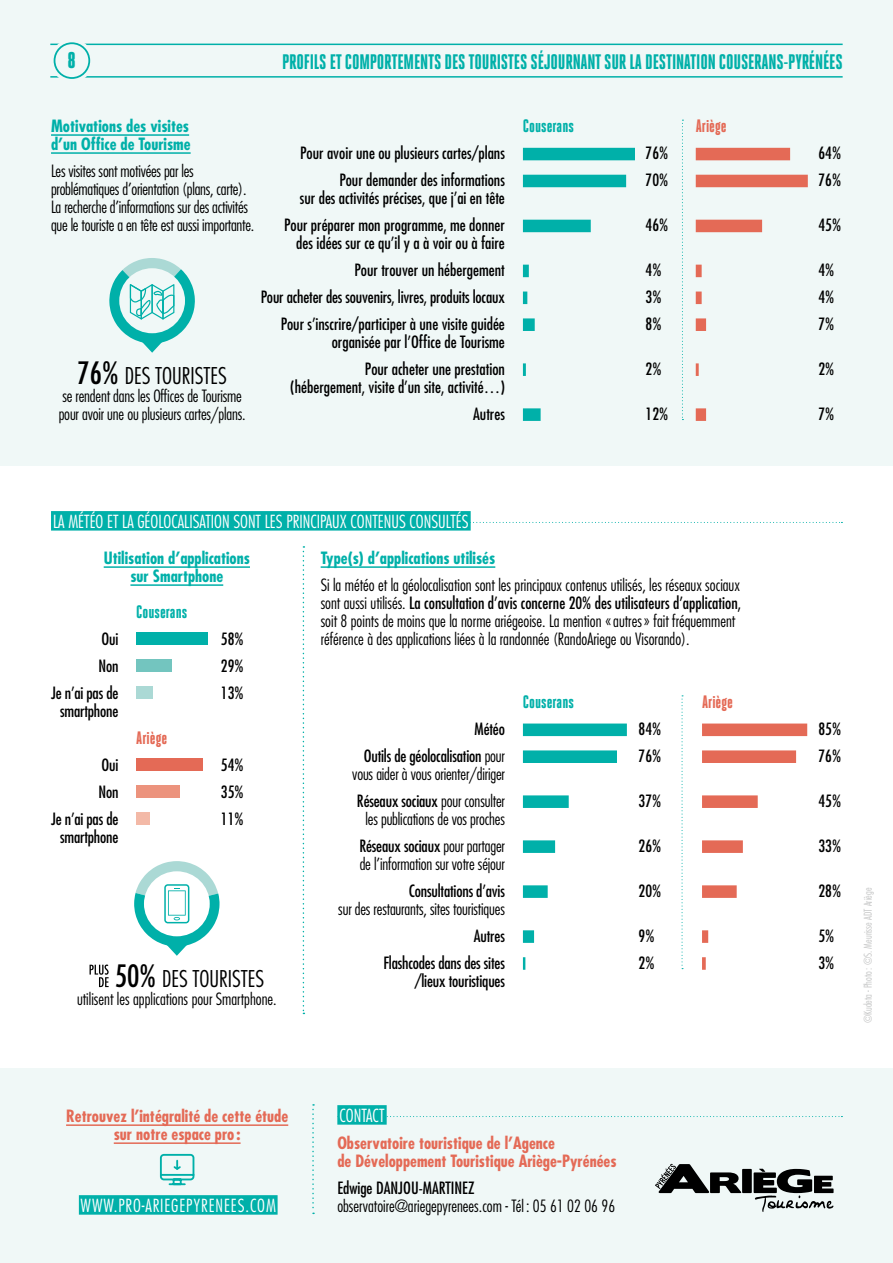
<style>
.page{position:relative;width:893px;height:1263px;background:#fff}
.page>*{position:absolute;margin:0;border:0;box-sizing:border-box;transform-origin:0 0}
.t1{font:165px "Chartwell Bars Vertical";color:#73c5bf}
.t2{font:900 22.8px "Heroic Condensed";color:#00b0a9}
.t3{font:300 condensed 22.5px "Futura Std";color:#000}
.t4{font:800 21px "Heroic Condensed";letter-spacing:-.01em;color:#00b0a9}
.t5{font:800 18px "Heroic Condensed";color:#00b0a9}
.t6{font:800 18px "Heroic Condensed";color:#e46a56}
.t7{font:300 condensed 17.55px "Futura Std";color:#fff}
.t8{font:300 condensed 17.55px "Futura Std";letter-spacing:.05em;color:#fff}
.t9{font:300 condensed 16.5px/18px "Futura Std";letter-spacing:-.01em;color:#000}
.t10{font:condensed 16.5px/27px "Futura Std";color:#000;text-align:right}
.t11{font:700 condensed 16.5px/18px "Futura Std";color:#e46a56}
.t12{font:700 condensed 16.5px/18px "Futura Std";color:#00b0a9}
.t13{font:300 condensed 10.5px "Futura Std";color:#c5c6c6}
.s1{font-weight:400;font-size:30px}
.s2{font-weight:400}
.s3{color:#00b0a9}
.s4{color:#abd9d5}
.s5{color:#e46a56}
.s6{color:#ec937d}
.s7{color:#f3b9a7}
.s8{font-weight:300}
</style>
<div class="page">
<div style="left:0;top:0;width:893px;height:465px;background:#f0f8f7"></div>
<hr style="left:51px;top:134px;width:138px;height:2px;background:#00b0a9">
<hr style="left:51px;top:152px;width:140px;height:2px;background:#00b0a9">
<svg style="left:523px;top:148px;width:112px;height:273px"></svg>
<svg style="left:696px;top:148px;width:112px;height:273px"></svg>
<svg style="left:473px;top:522px;width:369px;height:1px"></svg>
<div style="left:51px;top:511px;width:420px;height:20px;background:#00b0a9"></div>
<hr style="left:104px;top:566px;width:146px;height:2px;background:#00b0a9">
<hr style="left:130px;top:584px;width:93px;height:2px;background:#00b0a9">
<hr style="left:321px;top:566px;width:174px;height:2px;background:#00b0a9">
<svg style="left:90px;top:964px;width:19px;height:23px"></svg>
<svg style="left:523px;top:723px;width:104px;height:247px"></svg>
<svg style="left:702px;top:723px;width:105px;height:247px"></svg>
<svg style="left:303px;top:546px;width:1px;height:468px"></svg>
<svg style="left:134px;top:861px;width:86px;height:95px"></svg>
<svg style="left:109px;top:258px;width:86px;height:95px"></svg>
<svg style="left:682px;top:120px;width:1px;height:300px"></svg>
<svg style="left:681px;top:695px;width:2px;height:274px"></svg>
<div style="left:0;top:1068px;width:893px;height:195px;background:#f0f8f7"></div>
<svg style="left:387px;top:1116px;width:455px;height:1px"></svg>
<div style="left:337px;top:1105px;width:50px;height:20px;background:#00b0a9"></div>
<hr style="left:66px;top:1124px;width:222px;height:2px;background:#e46a56">
<hr style="left:114px;top:1142px;width:127px;height:2px;background:#e46a56">
<div style="left:79px;top:1195px;width:199px;height:20px;background:#00b0a9"></div>
<svg style="left:159px;top:1153px;width:36px;height:33px"></svg>
<svg style="left:312px;top:1104px;width:2px;height:110px"></svg>
<svg style="left:655px;top:1163px;width:178px;height:49px"></svg>
<hr style="left:50px;top:76px;width:793px;height:2px;background:#00b0a9">
<hr style="left:50px;top:44px;width:793px;height:1px;background:#00b0a9">
<svg style="left:50px;top:39px;width:43px;height:43px"></svg>
<div style="left:55px;top:43px;width:34px;height:35px;background:#f0f8f7;border-radius:50%"></div>
<div style="left:54px;top:42px;width:36px;height:37px;border:2px solid #00b0a9;border-radius:50%"></div>
<h2 class="t2" style="left:67px;top:48px;width:10px">8</h2>
<p class="t4" style="left:282px;top:50px;width:562px">PROFILS ET COMPORTEMENTS DES TOURISTES SÉJOURNANT SUR LA DESTINATION COUSERANS-PYRÉNÉES</p>
<p class="t12" style="left:51px;top:117px;width:141px">Motivations des visites d’un Office de Tourisme</p>
<p class="t9" style="left:51px;top:162px;width:205px">Les visites sont motivées par les problématiques d’orientation (plans, carte).<br>La recherche d’informations sur des activités que le touriste a en tête est aussi importante.</p>
<h3 class="t3" style="left:77px;top:362px;width:151px"><span class="s1">76%</span> DES TOURISTES</h3>
<p class="t9" style="left:59px;top:387px;width:188px">se rendent dans les Offices de Tourisme pour avoir une ou plusieurs cartes/plans.</p>
<p class="t10" style="left:300px;top:139px;width:206px">Pour avoir une ou plusieurs cartes/plans<br>Pour demander des informations</p>
<p class="t10" style="left:284px;top:184px;width:222px">sur des activités précises, que j’ai en tête<br>Pour préparer mon programme, me donner</p>
<p class="t10" style="left:261px;top:229px;width:246px">des idées sur ce qu’il y a à voir ou à faire<br>Pour trouver un hébergement<br>Pour acheter des souvenirs, livres, produits locaux Pour s’inscrire/participer à une visite guidée</p>
<p class="t10" style="left:332px;top:328px;width:175px">organisée par l’Office de Tourisme<br>Pour acheter une prestation</p>
<p class="t10" style="left:290px;top:373px;width:216px">(hébergement, visite d’un site, activité…)<br>Autres</p>
<p class="t5" style="left:523px;top:116px;width:53px">Couserans</p>
<p class="t10" style="left:646px;top:139px;width:24px;text-align:left">76%<br>70%</p>
<p class="t10" style="left:646px;top:211px;width:24px">46%</p>
<p class="t10" style="left:646px;top:256px;width:17px;text-align:justify">4% 3% 8%</p>
<p class="t10" style="left:646px;top:355px;width:17px">2%</p>
<p class="t10" style="left:646px;top:400px;width:24px">12%</p>
<p class="t6" style="left:696px;top:116px;width:32px">Ariège</p>
<p class="t10" style="left:818px;top:139px;width:24px;text-align:left">64%<br>76%</p>
<p class="t10" style="left:818px;top:211px;width:24px">45%</p>
<p class="t10" style="left:818px;top:256px;width:17px;text-align:justify">4% 4% 7%</p>
<p class="t10" style="left:818px;top:355px;width:17px">2%</p>
<p class="t10" style="left:818px;top:400px;width:17px">7%</p>
<p class="t7" style="left:53px;top:511px;width:417px">LA MÉTÉO ET LA GÉOLOCALISATION SONT LES PRINCIPAUX CONTENUS CONSULTÉS</p>
<p class="t12" style="left:104px;top:549px;width:148px;text-align:center">Utilisation d’applications sur Smartphone</p>
<p class="t12" style="left:321px;top:549px;width:176px">Type(s) d’applications utilisés</p>
<p class="t9" style="left:321px;top:576px;width:422px">Si la météo et la géolocalisation sont les principaux contenus utilisés, les réseaux sociaux sont aussi utilisés. <span class="s2">La consultation d’avis concerne 20% des utilisateurs d’application, </span>soit 8 points de moins que la norme ariégeoise. La mention «autres» fait fréquemment référence à des applications liées à la randonnée (RandoAriege ou Visorando).</p>
<p class="t5" style="left:136px;top:602px;width:53px">Couserans</p>
<h1 class="t1" style="left:294px;top:624px;width:211px;rotate:90deg"><span class="s3">58</span>+29<span class="s4">+13</span> <span class="s5">54+</span><span class="s6">35+</span><span class="s7">11</span></h1>
<p class="t10" style="left:221px;top:625px;width:24px;text-align:justify">58% 29% 13%</p>
<p class="t10" style="left:51px;top:625px;width:69px">Oui<br>Non<br>Je n’ai pas de</p>
<p class="t10" style="left:60px;top:697px;width:60px">smartphone</p>
<p class="t10" style="left:51px;top:751px;width:69px">Oui<br>Non<br>Je n’ai pas de</p>
<p class="t10" style="left:60px;top:823px;width:60px">smartphone</p>
<p class="t5" style="left:523px;top:692px;width:53px">Couserans</p>
<p class="t6" style="left:702px;top:692px;width:32px">Ariège</p>
<p class="t10" style="left:639px;top:715px;width:24px;text-align:left">84%<br>76%</p>
<p class="t10" style="left:639px;top:787px;width:24px">37%</p>
<p class="t10" style="left:639px;top:832px;width:24px">26%</p>
<p class="t10" style="left:639px;top:877px;width:24px">20%</p>
<p class="t10" style="left:639px;top:922px;width:17px;text-align:left">9%<br>2%</p>
<p class="t10" style="left:364px;top:715px;width:143px">Météo<br>Outils de géolocalisation <span class="s8">pour</span></p>
<p class="t9" style="left:352px;top:760px;width:154px;line-height:27px">vous aider à vous orienter/diriger<br><span class="s2">Réseaux sociaux</span> pour consulter</p>
<p class="t9" style="left:359px;top:805px;width:147px;line-height:27px;text-align:center">les publications de vos proches<br><span class="s2">Réseaux sociaux</span> pour partager</p>
<p class="t9" style="left:360px;top:855px;width:147px">de l’information sur votre séjour</p>
<p class="t10" style="left:409px;top:877px;width:98px">Consultations d’avis</p>
<p class="t9" style="left:338px;top:900px;width:168px">sur des restaurants, sites touristiques</p>
<p class="t10" style="left:383px;top:922px;width:123px">Autres<br>Flashcodes dans des sites</p>
<p class="t10" style="left:415px;top:967px;width:91px">/lieux touristiques</p>
<p class="t6" style="left:136px;top:728px;width:32px">Ariège</p>
<p class="t10" style="left:221px;top:751px;width:24px;text-align:justify">54% 35% 11%</p>
<h3 class="t3" style="left:115px;top:965px;width:151px"><span class="s1">50%</span> DES TOURISTES</h3>
<p class="t9" style="left:77px;top:990px;width:201px">utilisent les applications pour Smartphone.</p>
<p class="t11" style="left:66px;top:1107px;width:224px;text-align:center">Retrouvez l’intégralité de cette étude sur notre espace pro :</p>
<p class="t8" style="left:81px;top:1195px;width:197px">WWW.PRO-ARIEGEPYRENEES.COM</p>
<p class="t7" style="left:339px;top:1105px;width:47px">CONTACT</p>
<p class="t11" style="left:337px;top:1134px;width:281px">Observatoire touristique de l’Agence<br>de Développement Touristique Ariège-Pyrénées</p>
<p class="t10" style="left:337px;top:1174px;width:139px">Edwige DANJOU-MARTINEZ</p>
<p class="t9" style="left:337px;top:1197px;width:279px">observatoire@ariegepyrenees.com - Tél : 05 61 02 06 96</p>
<p class="t10" style="left:818px;top:715px;width:24px;text-align:left">85%<br>76%</p>
<p class="t10" style="left:818px;top:787px;width:24px">45%</p>
<p class="t10" style="left:818px;top:832px;width:24px">33%</p>
<p class="t10" style="left:818px;top:877px;width:24px">28%</p>
<p class="t10" style="left:818px;top:922px;width:17px;text-align:left">5%<br>3%</p>
<p class="t13" style="left:862px;top:1023px;width:137px;rotate:-90deg">©Kudeta - Photo: ©S. Meurisse ADT Ariège</p>
</div>
